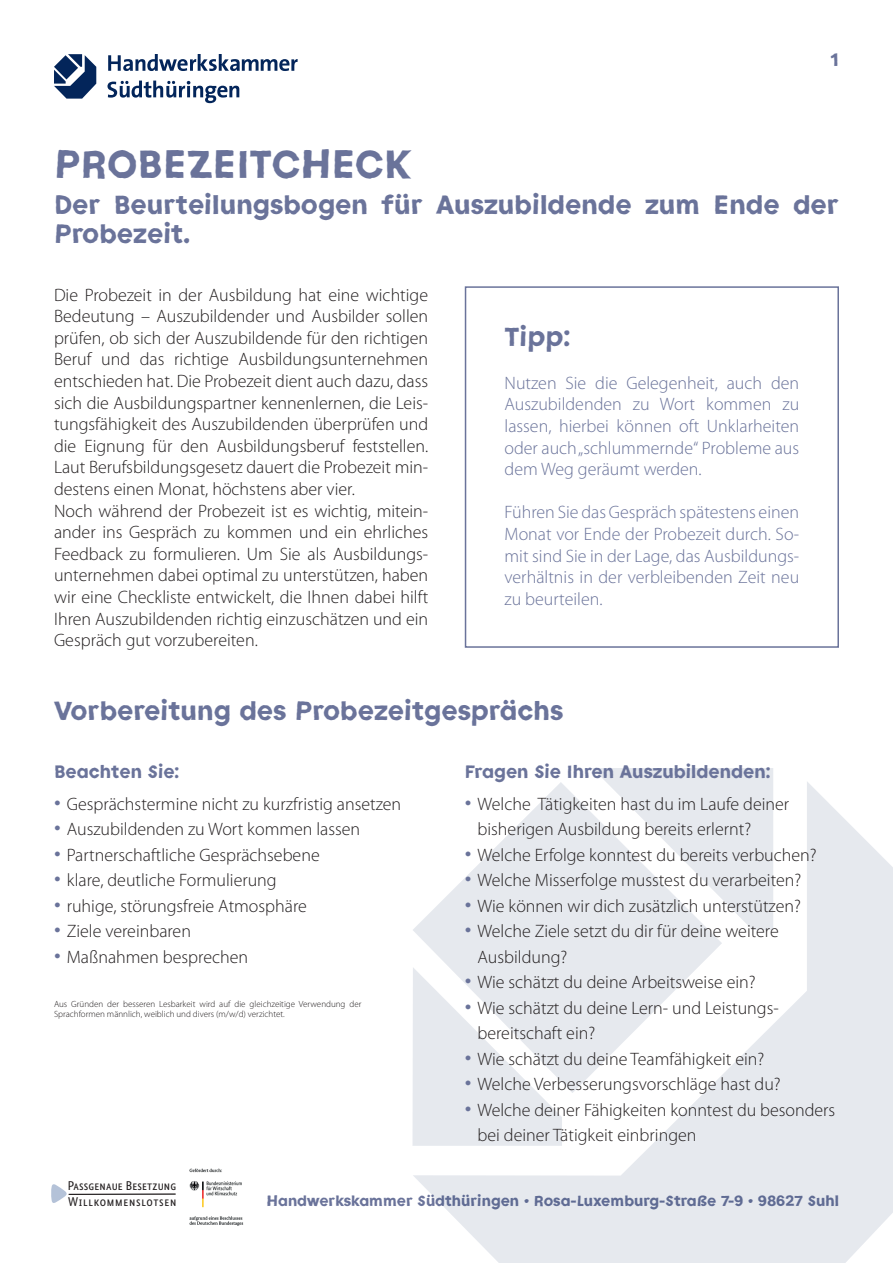
<style>
.page{position:relative;width:893px;height:1263px;background:#fff}
.page>*{position:absolute;margin:0;border:0;box-sizing:border-box;transform-origin:0 0}
.t1{font:700 36px "Das Handwerk";color:#6a739a}
.t2{font:700 24px/28.8px "Das Handwerk";color:#6a739a}
.t3{font:300 18px/21.6px "Myriad Pro";color:#231f20}
.t4{font:300 18px/21.6px "Myriad Pro";color:#6a739a;text-align:justify}
.t5{font:700 16.5px "Das Handwerk";color:#6a739a}
.t6{font:700 13.5px "Das Handwerk";color:#6a739a}
.t7{font:12.75px/16.8px "Bundes Sans Cond";letter-spacing:.01em;color:#231f20}
.t8{font:300 9px/10.8px "Myriad Pro";color:#231f20}
.s1{font-size:27px;color:#6a739a}
</style>
<div class="page">
<svg style="left:413px;top:782px;width:480px;height:481px;fill:#e6e9ee"></svg>
<div style="left:593px;top:768px;width:180px;height:162px;background:#e6e9ee"></div>
<svg style="left:413px;top:782px;width:309px;height:311px;fill:#e6e9ee"></svg>
<svg style="left:412px;top:967px;width:150px;height:179px"></svg>
<svg style="left:108px;top:54px;width:190px;height:17px"></svg>
<svg style="left:107px;top:81px;width:132px;height:22px"></svg>
<svg style="left:54px;top:54px;width:42px;height:45px"></svg>
<svg style="left:51px;top:1184px;width:125px;height:19px"></svg>
<img style="left:189px;top:1168px;width:55px;height:58px">
<div style="left:465px;top:286px;width:374px;height:362px;border:2px solid #6a739a"></div>
<p class="t5" style="left:831px;top:49px;width:10px">1</p>
<h1 class="t1" style="left:54px;top:141px;width:359px">PROBEZEITCHECK</h1>
<h2 class="t2" style="left:54px;top:190px;width:786px">Der Beurteilungsbogen für Auszubildende zum Ende der<br>Probezeit.</h2>
<p class="t3" style="left:54px;top:284px;width:376px">Die Probezeit in der Ausbildung hat eine wichtige Bedeutung – Auszubildender und Ausbilder sollen prüfen, ob sich der Auszubildende für den richtigen Beruf und das richtige Ausbildungsunternehmen entschieden hat. Die Probezeit dient auch dazu, dass sich die Ausbildungspartner kennenlernen, die Leis&shy;tungsfähigkeit des Auszubildenden überprüfen und die Eignung für den Ausbildungsberuf feststellen.<br>Laut Berufsbildungsgesetz dauert die Probezeit min&shy;destens einen Monat, höchstens aber vier.<br>Noch während der Probezeit ist es wichtig, mitein&shy;ander ins Gespräch zu kommen und ein ehrliches Feedback zu formulieren. Um Sie als Ausbildungs&shy;unternehmen dabei optimal zu unterstützen, haben wir eine Checkliste entwickelt, die Ihnen dabei hilft Ihren Auszubildenden richtig einzuschätzen und ein Gespräch gut vorzubereiten.</p>
<h2 class="t2" style="left:505px;top:322px;width:67px">Tipp:</h2>
<p class="t4" style="left:505px;top:372px;width:296px">Nutzen Sie die Gelegenheit, auch den Auszubildenden zu Wort kommen zu lassen, hierbei können oft Unklarheiten oder auch „schlummernde“ Probleme aus dem Weg geräumt werden.</p>
<p class="t4" style="left:505px;top:501px;width:296px">Führen Sie das Gespräch spätestens einen Monat vor Ende der Probezeit durch. So&shy;mit sind Sie in der Lage, das Ausbildungs&shy;verhältnis in der verbleibenden Zeit neu zu beurteilen.</p>
<h2 class="t2" style="left:54px;top:697px;width:511px">Vorbereitung des Probezeitgesprächs</h2>
<p class="t5" style="left:465px;top:761px;width:307px">Fragen Sie Ihren Auszubildenden:</p>
<p class="t3" style="left:477px;top:791px;width:313px;line-height:25.5px;text-indent:-13px"><span class="s1">•</span> Welche Tätigkeiten hast du im Laufe deiner bisherigen Ausbildung bereits erlernt?</p>
<p class="t3" style="left:465px;top:844px;width:353px"><span class="s1">•</span> Welche Erfolge konntest du bereits verbuchen?</p>
<p class="t3" style="left:465px;top:869px;width:338px"><span class="s1">•</span> Welche Misserfolge musstest du verarbeiten?</p>
<p class="t3" style="left:465px;top:895px;width:338px"><span class="s1">•</span> Wie können wir dich zusätzlich unterstützen?</p>
<p class="t3" style="left:477px;top:918px;width:303px;line-height:25.5px;text-indent:-13px"><span class="s1">•</span> Welche Ziele setzt du dir für deine weitere<br>Ausbildung?</p>
<p class="t3" style="left:465px;top:971px;width:292px"><span class="s1">•</span> Wie schätzt du deine Arbeitsweise ein?</p>
<p class="t3" style="left:477px;top:995px;width:303px;line-height:25.5px;text-indent:-13px"><span class="s1">•</span> Wie schätzt du deine Lern- und Leistungs&shy;bereitschaft ein?</p>
<p class="t3" style="left:465px;top:1048px;width:301px"><span class="s1">•</span> Wie schätzt du deine Teamfähigkeit ein?</p>
<p class="t3" style="left:465px;top:1073px;width:318px"><span class="s1">•</span> Welche Verbesserungsvorschläge hast du?</p>
<p class="t3" style="left:477px;top:1097px;width:359px;line-height:25.5px;text-indent:-13px"><span class="s1">•</span> Welche deiner Fähigkeiten konntest du besonders bei deiner Tätigkeit einbringen</p>
<p class="t5" style="left:54px;top:761px;width:127px">Beachten Sie:</p>
<p class="t3" style="left:54px;top:793px;width:349px"><span class="s1">•</span> Gesprächstermine nicht zu kurzfristig ansetzen</p>
<p class="t3" style="left:54px;top:818px;width:308px"><span class="s1">•</span> Auszubildenden zu Wort kommen lassen</p>
<p class="t3" style="left:54px;top:844px;width:267px"><span class="s1">•</span> Partnerschaftliche Gesprächsebene</p>
<p class="t3" style="left:54px;top:869px;width:224px"><span class="s1">•</span> klare, deutliche Formulierung</p>
<p class="t3" style="left:54px;top:895px;width:254px"><span class="s1">•</span> ruhige, störungsfreie Atmosphäre</p>
<p class="t3" style="left:54px;top:920px;width:139px"><span class="s1">•</span> Ziele vereinbaren</p>
<p class="t3" style="left:54px;top:946px;width:196px"><span class="s1">•</span> Maßnahmen besprechen</p>
<p class="t8" style="left:54px;top:998px;width:309px">Aus Gründen der besseren Lesbarkeit wird auf die gleichzeitige Verwendung der<br>Sprachformen männlich, weiblich und divers (m/w/d) verzichtet.</p>
<p class="t7" style="left:68px;top:1177px;width:110px">Passgenaue Besetzung<br>Willkommenslotsen</p>
<p class="t6" style="left:267px;top:1193px;width:574px">Handwerkskammer Südthüringen • Rosa-Luxemburg-Straße 7-9 • 98627 Suhl</p>
</div>
